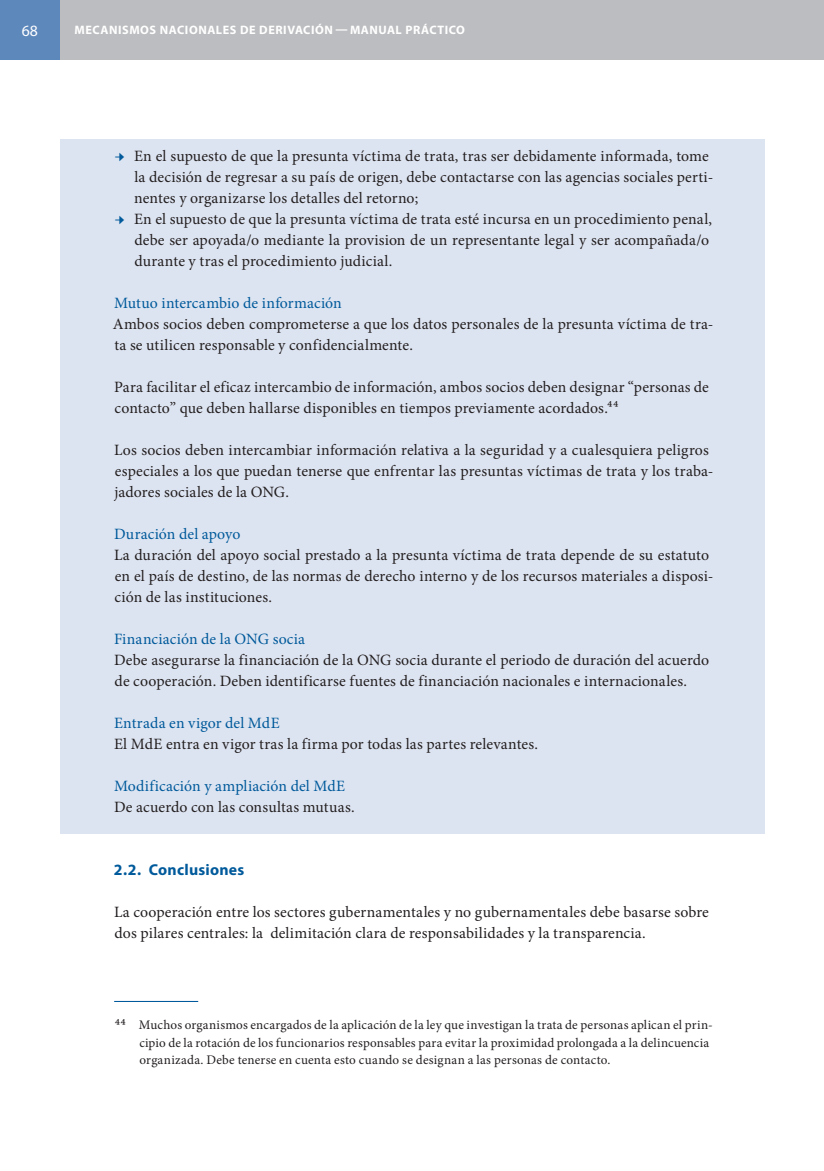
<style>
.page{position:relative;width:824px;height:1171px;background:#fff}
.page>*{position:absolute;margin:0;border:0;box-sizing:border-box;transform-origin:0 0}
.t1{font:15.75px/21px "Minion Pro";letter-spacing:.01em;color:#231f20}
.t2{font:15.75px "Minion Pro";letter-spacing:.005em;color:#005a9b}
.t3{font:700 15.75px "Myriad Pro";letter-spacing:.015em;color:#005a9b}
.t4{font:15.75px "Myriad Pro";color:#fff}
.t5{font:13.12px/17.5px "Minion Pro";letter-spacing:.015em;color:#231f20}
.t6{font:700 12.25px "Myriad Pro";letter-spacing:.045em;color:#fff}
.s1{color:#005a9b}
</style>
<div class="page">
<div style="left:60px;top:139px;width:704px;height:694px;background:#dde4f1"></div>
<div style="left:0;top:0;width:823px;height:60px;background:#bcbdc0"></div>
<div style="left:0;top:0;width:60px;height:60px;background:#5d88bc"></div>
<hr style="left:823px;top:0;width:1px;height:60px;background:#bcbdc0">
<hr style="left:114px;top:1001px;width:84px;height:1px;background:#005a9b">
<p class="t4" style="left:22px;top:21px;width:9px">68</p>
<p class="t6" style="left:75px;top:22px;width:20px">MECANISMOS</p>
<p class="t6" style="left:160px;top:22px;width:18px">NACIONALES</p>
<p class="t6" style="left:240px;top:22px;width:36px">DE DERIVACIÓN</p>
<p class="t6" style="left:335px;top:22px;width:117px">— MAN UAL PRÁCTICO</p>
<p class="t1" style="left:134px;top:146px;width:580px;text-indent:-19px"><span class="s1">→</span> En el supuesto de que la presunta víctima de trata, tras ser debidamente informada, tome la decisión de regresar a su país de origen, debe contactarse con las agencias sociales perti&shy;nentes y organizarse los detalles del retorno;</p>
<p class="t1" style="left:134px;top:209px;width:579px;text-indent:-20px"><span class="s1">→</span> En el supuesto de que la presunta víctima de trata esté incursa en un procedimiento penal, debe ser apoyada/o mediante la provision de un representante legal y ser acompañada/o durante y tras el procedimiento judicial.</p>
<p class="t2" style="left:114px;top:293px;width:229px">Mutuo intercambio de información</p>
<p class="t1" style="left:113px;top:314px;width:602px">Ambos socios deben comprometerse a que los datos personales de la presunta víctima de tra&shy;ta se utilicen responsable y confidencialmente.</p>
<p class="t1" style="left:114px;top:377px;width:596px">Para facilitar el eficaz intercambio de información, ambos socios deben designar “personas de contacto” que deben hallarse disponibles en tiempos previamente acordados.44</p>
<p class="t1" style="left:114px;top:440px;width:601px">Los socios deben intercambiar información relativa a la seguridad y a cualesquiera peligros especiales a los que puedan tenerse que enfrentar las presuntas víctimas de trata y los traba&shy;jadores sociales de la ONG.</p>
<p class="t2" style="left:114px;top:524px;width:128px">Duración del apoyo</p>
<p class="t1" style="left:114px;top:545px;width:601px">La duración del apoyo social prestado a la presunta víctima de trata depende de su estatuto en el país de destino, de las normas de derecho interno y de los recursos materiales a disposi&shy;ción de las instituciones.</p>
<p class="t2" style="left:114px;top:629px;width:192px">Financiación de la ONG socia</p>
<p class="t1" style="left:114px;top:650px;width:596px">Debe asegurarse la financiación de la ONG socia durante el periodo de duración del acuerdo de cooperación. Deben identificarse fuentes de financiación nacionales e internacionales.</p>
<p class="t2" style="left:114px;top:713px;width:167px">Entrada en vigor del MdE</p>
<p class="t1" style="left:114px;top:734px;width:425px">El MdE entra en vigor tras la firma por todas las partes relevantes.</p>
<p class="t2" style="left:114px;top:776px;width:232px">Modificación y ampliación del MdE</p>
<p class="t1" style="left:114px;top:797px;width:242px">De acuerdo con las consultas mutuas.</p>
<p class="t3" style="left:114px;top:860px;width:132px">2.2. CONCLUSIONES</p>
<p class="t1" style="left:114px;top:902px;width:596px">La cooperación entre los sectores gubernamentales y no gubernamentales debe basarse sobre dos pilares centrales: la delimitación clara de responsabilidades y la transparencia.</p>
<p class="t1" style="left:114px;top:1016px;width:5px">44</p>
<p class="t5" style="left:139px;top:1016px;width:575px">Muchos organismos encargados de la aplicación de la ley que investigan la trata de personas aplican el prin&shy;cipio de la rotación de los funcionarios responsables para evitar la proximidad prolongada a la delincuencia organizada. Debe tenerse en cuenta esto cuando se designan a las personas de contacto.</p>
</div>
